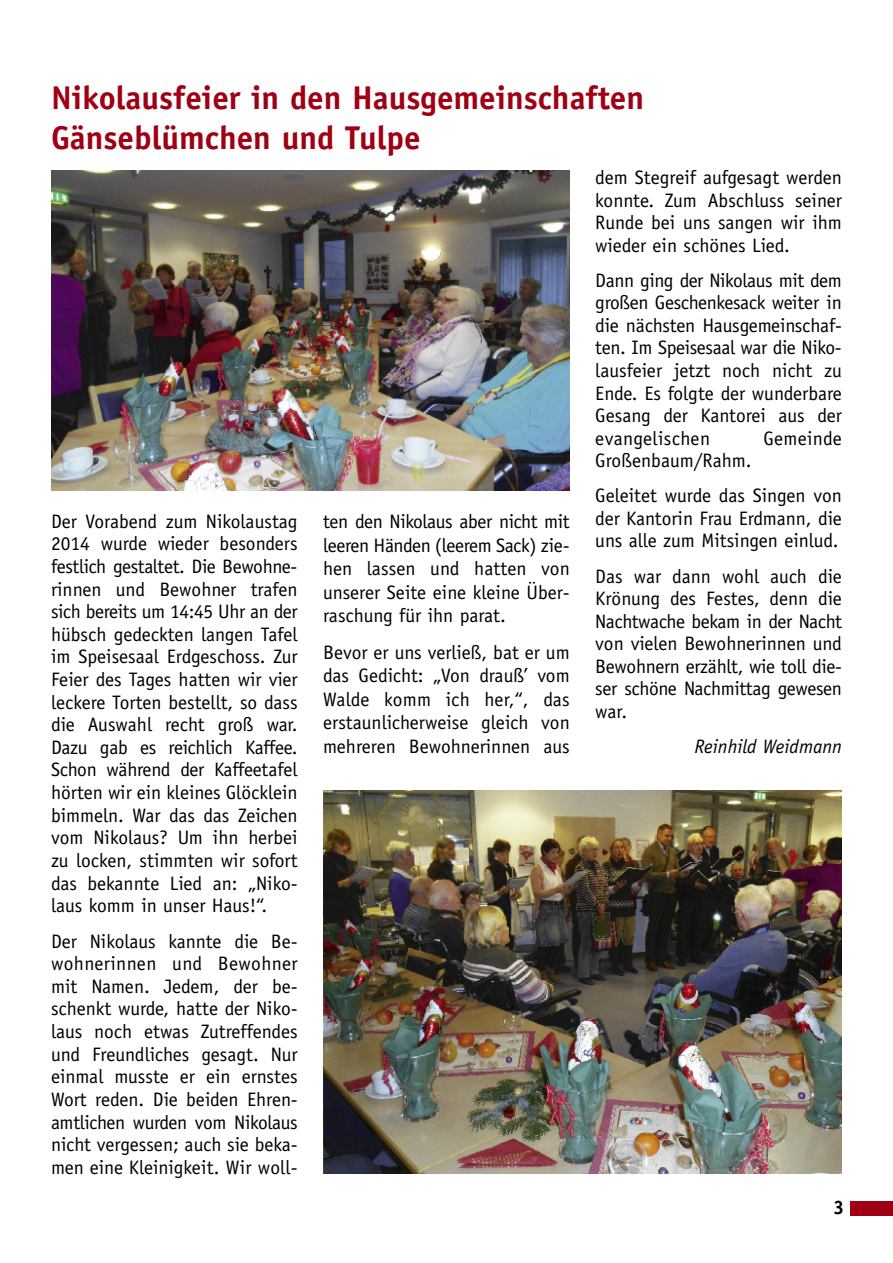
<style>
.page{position:relative;width:893px;height:1263px;background:#fff}
.page>*{position:absolute;margin:0;border:0;box-sizing:border-box;transform-origin:0 0}
.t1{font:700 33px/39.6px "Officina Sans";color:#9f0013}
.t2{font:19.5px/22.6px "Officina Sans";color:#000;text-align:justify}
.t3{font:italic 19.5px "Officina Sans";color:#000}
.t4{font:19.5px "Officina Sans";letter-spacing:.02em;color:#000}
.t5{font:700 19.5px "Officina Sans";color:#000}
</style>
<div class="page">
<div style="left:850px;top:1202px;width:43px;height:14px;background:#9f0013"></div>
<img style="left:51px;top:170px;width:519px;height:321px">
<img style="left:323px;top:791px;width:519px;height:383px">
<h1 class="t1" style="left:51px;top:81px;width:595px">Nikolausfeier in den Hausgemeinschaften<br>Gänseblümchen und Tulpe</h1>
<p class="t2" style="left:51px;top:511px;width:248px">Der Vorabend zum Nikolaustag 2014 wurde wieder besonders festlich gestaltet. Die Bewohne&shy;rinnen und Bewohner trafen sich bereits um 14:45 Uhr an der hübsch gedeckten langen Tafel im Speisesaal Erdgeschoss. Zur Feier des Tages hatten wir vier leckere Torten bestellt, so dass die Auswahl recht groß war.<br>Dazu gab es reichlich Kaffee.<br>Schon während der Kaffeetafel hörten wir ein kleines Glöcklein bimmeln. War das das Zeichen vom Nikolaus? Um ihn herbei zu locken, stimmten wir sofort das bekannte Lied an: „Niko&shy;laus komm in unser Haus!“.</p>
<p class="t2" style="left:51px;top:931px;width:248px">Der Nikolaus kannte die Be&shy;wohnerinnen und Bewohner mit Namen. Jedem, der be&shy;schenkt wurde, hatte der Niko&shy;laus noch etwas Zutreffendes und Freundliches gesagt. Nur einmal musste er ein ernstes Wort reden. Die beiden Ehren&shy;amtlichen wurden vom Nikolaus nicht vergessen; auch sie beka&shy;men eine Kleinigkeit. Wir woll-</p>
<p class="t2" style="left:323px;top:511px;width:248px;line-height:23.5px">ten den Nikolaus aber nicht mit leeren Händen (leerem Sack) zie&shy;hen lassen und hatten von unserer Seite eine kleine Über&shy;raschung für ihn parat.</p>
<p class="t2" style="left:323px;top:642px;width:248px;line-height:23.5px">Bevor er uns verließ, bat er um das Gedicht: „Von drauß’ vom Walde komm ich her,“, das erstaunlicherweise gleich von mehreren Bewohnerinnen aus</p>
<p class="t2" style="left:595px;top:168px;width:248px">dem Stegreif aufgesagt werden konnte. Zum Abschluss seiner Runde bei uns sangen wir ihm wieder ein schönes Lied.</p>
<p class="t2" style="left:595px;top:271px;width:248px">Dann ging der Nikolaus mit dem großen Geschenkesack weiter in die nächsten Hausgemeinschaf&shy;ten. Im Speisesaal war die Niko&shy;lausfeier jetzt noch nicht zu Ende. Es folgte der wunderbare Gesang der Kantorei aus der evangelischen</p>
<p class="t4" style="left:763px;top:430px;width:80px">Gemeinde</p>
<p class="t2" style="left:595px;top:444px;width:248px;line-height:35.2px">Großenbaum/Rahm.<br>Geleitet wurde das Singen von</p>
<p class="t2" style="left:595px;top:508px;width:248px">der Kantorin Frau Erdmann, die uns alle zum Mitsingen einlud.</p>
<p class="t2" style="left:595px;top:566px;width:248px">Das war dann wohl auch die Krönung des Festes, denn die Nachtwache bekam in der Nacht von vielen Bewohnerinnen und Bewohnern erzählt, wie toll die&shy;ser schöne Nachmittag gewesen war.</p>
<p class="t3" style="left:694px;top:739px;width:149px">Reinhild Weidmann</p>
<p class="t5" style="left:833px;top:1200px;width:12px">3</p>
</div>
